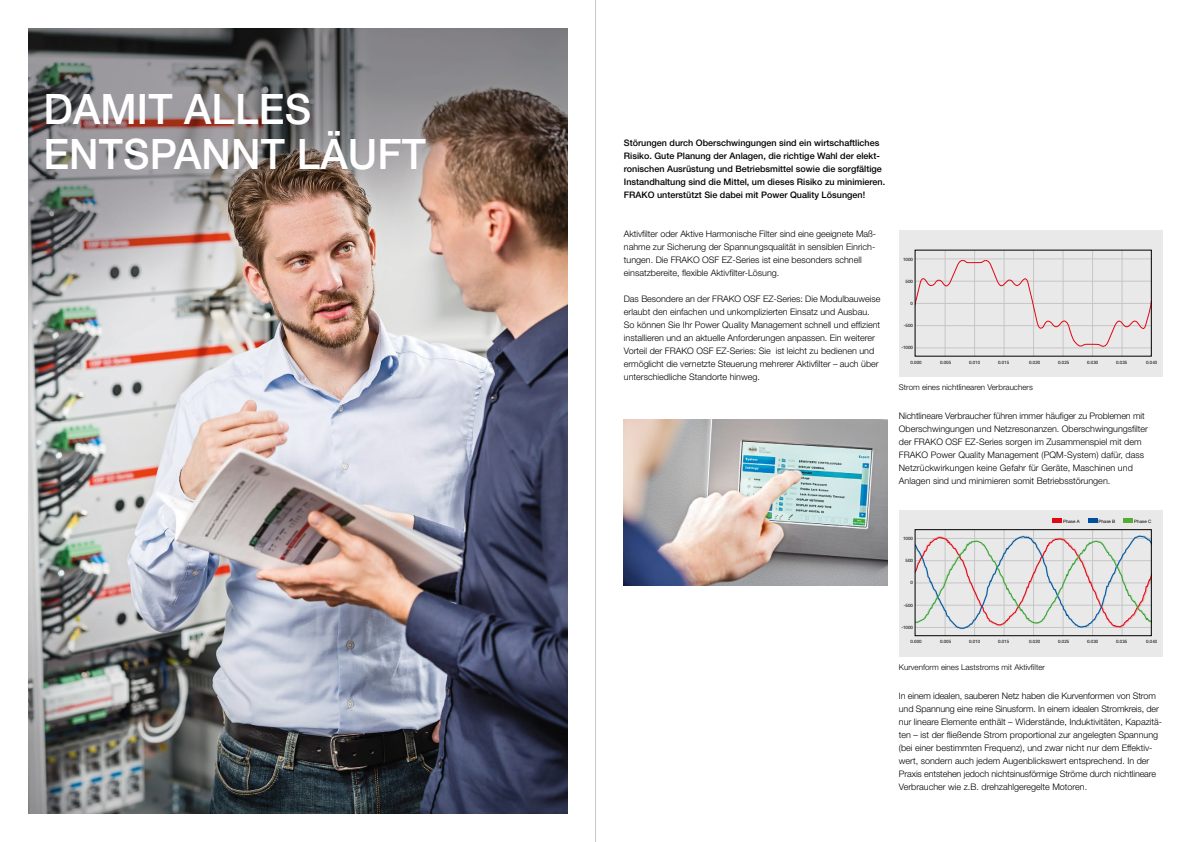
<style>
.page{position:relative;width:1191px;height:842px;background:#fff}
.page>*{position:absolute;margin:0;border:0;box-sizing:border-box;transform-origin:0 0}
.t1{font:500 42px/45.5px "Helvetica Neue LT Pro";letter-spacing:.005em;color:#fff}
.t2{font:300 9px/13px "Helvetica Neue LT Pro";color:#000}
.t3{font:500 9px/13px "Helvetica Neue LT Pro";color:#000}
.t4{font:300 8px "Helvetica Neue LT Pro";color:#000}
.t5{font:4.5px "Helvetica Neue LT Pro";color:#000}
</style>
<div class="page">
<img style="left:28px;top:28px;width:539px;height:786px">
<div style="left:899px;top:510px;width:263px;height:147px;background:#e9e9e9"></div>
<svg style="left:1052px;top:519px;width:9px;height:4px"></svg>
<svg style="left:1088px;top:519px;width:9px;height:4px"></svg>
<svg style="left:1123px;top:519px;width:9px;height:4px"></svg>
<img style="left:944px;top:531px;width:201px;height:103px">
<svg style="left:916px;top:536px;width:233px;height:93px"></svg>
<div style="left:914px;top:529px;width:237px;height:107px;border:1px solid #000"></div>
<div style="left:899px;top:231px;width:263px;height:146px;background:#e9e9e9"></div>
<hr style="left:915px;top:259px;width:236px;height:1px;background:#c6c6c6">
<hr style="left:915px;top:348px;width:236px;height:1px;background:#c6c6c6">
<hr style="left:945px;top:250px;width:1px;height:106px;background:#c6c6c6">
<hr style="left:974px;top:250px;width:1px;height:106px;background:#c6c6c6">
<hr style="left:1003px;top:250px;width:1px;height:106px;background:#c6c6c6">
<hr style="left:1033px;top:250px;width:1px;height:106px;background:#c6c6c6">
<hr style="left:1062px;top:250px;width:1px;height:106px;background:#c6c6c6">
<hr style="left:1092px;top:250px;width:1px;height:106px;background:#c6c6c6">
<hr style="left:1121px;top:250px;width:1px;height:106px;background:#c6c6c6">
<svg style="left:916px;top:260px;width:233px;height:87px"></svg>
<img style="left:624px;top:419px;width:263px;height:166px">
<hr style="left:595px;top:0;width:1px;height:842px;background:#c6c6c6">
<h1 class="t1" style="left:43px;top:85px;width:384px">DAMIT ALLES<br>ENTSPANNT LÄUFT</h1>
<p class="t3" style="left:624px;top:136px;width:263px">Störungen durch Oberschwingungen sind ein wirtschaftliches Risiko. Gute Planung der Anlagen, die richtige Wahl der elekt&shy;ronischen Ausrüstung und Betriebsmittel sowie die sorgfältige Instandhaltung sind die Mittel, um dieses Risiko zu minimieren.<br>FRAKO unterstützt Sie dabei mit Power Quality Lösungen!</p>
<p class="t2" style="left:624px;top:227px;width:254px">Aktivfilter oder Aktive Harmonische Filter sind eine geeignete Maß&shy;nahme zur Sicherung der Spannungsqualität in sensiblen Einrich&shy;tungen. Die FRAKO OSF EZ-Series ist eine besonders schnell einsatzbereite, flexible Aktivfilter-Lösung.</p>
<p class="t2" style="left:624px;top:292px;width:258px">Das Besondere an der FRAKO OSF EZ-Series: Die Modulbauweise erlaubt den einfachen und unkomplizierten Einsatz und Ausbau.<br>So können Sie Ihr Power Quality Management schnell und effizient installieren und an aktuelle Anforderungen anpassen. Ein weiterer Vorteil der FRAKO OSF EZ-Series: Sie ist leicht zu bedienen und ermöglicht die vernetzte Steuerung mehrerer Aktivfilter – auch über unterschiedliche Standorte hinweg.</p>
<p class="t5" style="left:903px;top:256px;width:12px">1000</p>
<p class="t5" style="left:905px;top:278px;width:9px">500</p>
<p class="t5" style="left:910px;top:301px;width:4px">0</p>
<p class="t5" style="left:903px;top:323px;width:11px">-500</p>
<p class="t5" style="left:901px;top:345px;width:13px">-1000</p>
<p class="t5" style="left:910px;top:360px;width:13px">0.000</p>
<p class="t5" style="left:940px;top:360px;width:13px">0.005</p>
<p class="t5" style="left:969px;top:360px;width:13px">0.010</p>
<p class="t5" style="left:998px;top:360px;width:13px">0.015</p>
<p class="t5" style="left:1029px;top:360px;width:13px">0.020</p>
<p class="t5" style="left:1058px;top:360px;width:13px">0.025</p>
<p class="t5" style="left:1087px;top:360px;width:13px">0.030</p>
<p class="t5" style="left:1116px;top:360px;width:13px">0.035</p>
<p class="t5" style="left:1146px;top:360px;width:13px">0.040</p>
<p class="t4" style="left:899px;top:382px;width:135px">Strom eines nichtlinearen Verbrauchers</p>
<p class="t2" style="left:899px;top:409px;width:251px">Nichtlineare Verbraucher führen immer häufiger zu Problemen mit Oberschwingungen und Netzresonanzen. Oberschwingungsfilter der FRAKO OSF EZ-Series sorgen im Zusammenspiel mit dem FRAKO Power Quality Management (PQM-System) dafür, dass Netzrückwirkungen keine Gefahr für Geräte, Maschinen und Anlagen sind und minimieren somit Betriebsstörungen.</p>
<p class="t5" style="left:1063px;top:518px;width:18px">Phase A</p>
<p class="t5" style="left:1098px;top:518px;width:18px">Phase B</p>
<p class="t5" style="left:1134px;top:518px;width:19px">Phase C</p>
<p class="t5" style="left:903px;top:536px;width:12px">1000</p>
<p class="t5" style="left:905px;top:558px;width:9px">500</p>
<p class="t5" style="left:910px;top:580px;width:4px">0</p>
<p class="t5" style="left:903px;top:602px;width:11px">-500</p>
<p class="t5" style="left:901px;top:624px;width:13px">-1000</p>
<p class="t5" style="left:910px;top:639px;width:13px">0.000</p>
<p class="t5" style="left:940px;top:639px;width:13px">0.005</p>
<p class="t5" style="left:969px;top:639px;width:13px">0.010</p>
<p class="t5" style="left:998px;top:639px;width:13px">0.015</p>
<p class="t5" style="left:1029px;top:639px;width:13px">0.020</p>
<p class="t5" style="left:1058px;top:639px;width:13px">0.025</p>
<p class="t5" style="left:1087px;top:639px;width:13px">0.030</p>
<p class="t5" style="left:1116px;top:639px;width:13px">0.035</p>
<p class="t5" style="left:1146px;top:639px;width:13px">0.040</p>
<p class="t4" style="left:899px;top:662px;width:148px">Kurvenform eines Laststroms mit Aktivfilter</p>
<p class="t2" style="left:899px;top:689px;width:265px">In einem idealen, sauberen Netz haben die Kurvenformen von Strom und Spannung eine reine Sinusform. In einem idealen Stromkreis, der nur lineare Elemente enthält – Widerstände, Induktivitäten, Kapazitä&shy;ten – ist der fließende Strom proportional zur angelegten Spannung (bei einer bestimmten Frequenz), und zwar nicht nur dem Effektiv&shy;wert, sondern auch jedem Augenblickswert entsprechend. In der Praxis entstehen jedoch nichtsinusförmige Ströme durch nichtlineare Verbraucher wie z.B. drehzahlgeregelte Motoren.</p>
</div>
